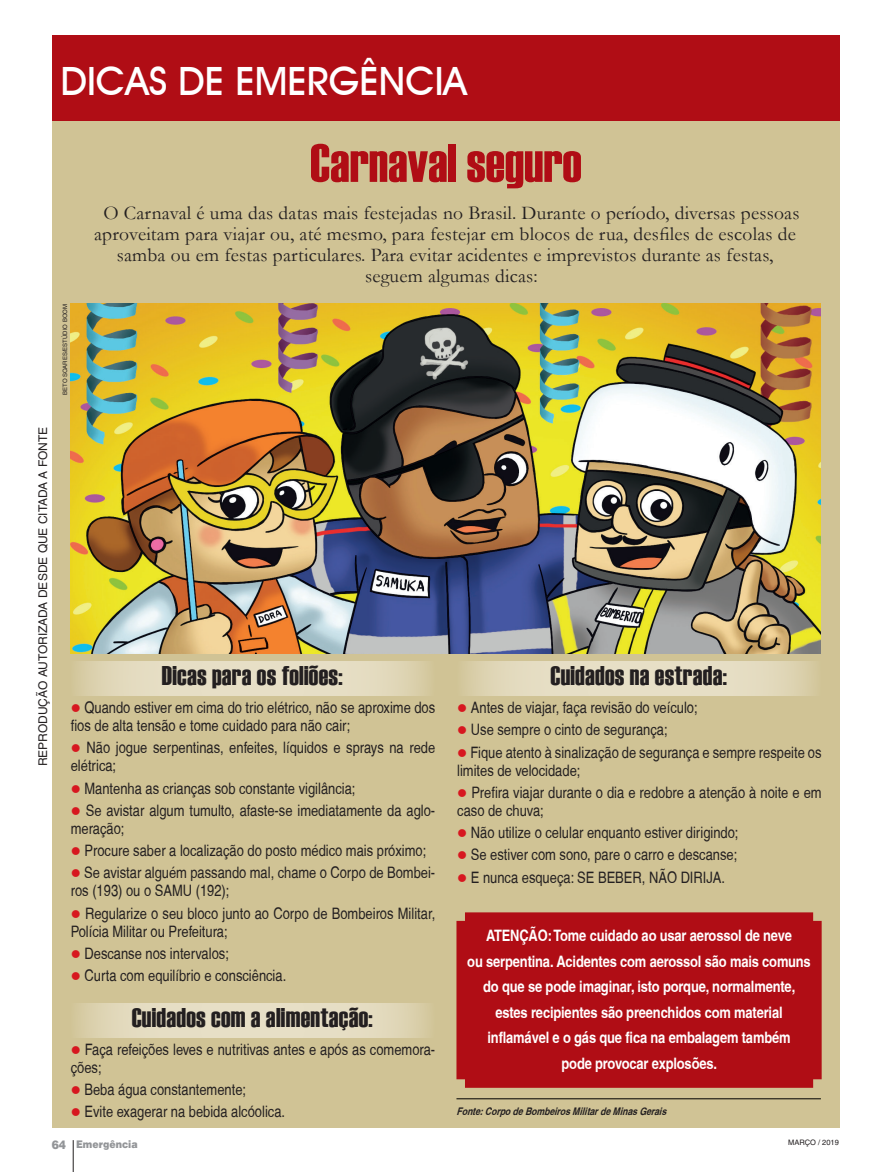
<style>
.page{position:relative;width:896px;height:1172px;background:#fff}
.page>*{position:absolute;margin:0;border:0;box-sizing:border-box;transform-origin:0 0}
.t1{font:54px "Haettenschweiler";color:#b00d15}
.t2{font:500 39px "Avant Garde IT Cby BT";color:#fff}
.t3{font:27px "Haettenschweiler";letter-spacing:.01em;color:#231f20}
.t4{font:19.5px/21px "Garamond";letter-spacing:.01em;color:#231f20;text-align:center}
.t5{font:condensed 15.75px/18px "Helvetica";color:#231f20}
.t6{font:700 condensed 15.75px/25.5px "Helvetica";letter-spacing:-.01em;color:#fff;text-align:center}
.t7{font:12px "Helvetica";color:#231f20}
.t8{font:900 12px "Helvetica";color:#939598;scale:.9 1}
.t9{font:italic 700 condensed 10.5px "Helvetica";color:#231f20}
.t10{font:900 10.5px "Helvetica";color:#939598;scale:.9 1}
.t11{font:7.5px "Helvetica";color:#231f20}
.t12{font:6px "Helvetica";color:#231f20}
.s1{color:#d7171f}
</style>
<div class="page">
<hr style="left:73px;top:1140px;width:1px;height:32px;background:#231f20">
<div style="left:52px;top:43px;width:787px;height:1085px;background:#d0c395"></div>
<hr style="left:456px;top:1098px;width:364px;height:1px;background:#000">
<div style="left:52px;top:35px;width:787px;height:85px;background:#b00d15"></div>
<img style="left:70px;top:304px;width:750px;height:349px">
<div style="left:456px;top:912px;width:365px;height:176px;background:#b00d15"></div>
<svg style="left:78px;top:661px;width:349px;height:34px;background:#e3dabf"></svg>
<svg style="left:465px;top:661px;width:349px;height:34px;background:#e3dabf"></svg>
<svg style="left:78px;top:1003px;width:349px;height:34px;background:#e3dabf"></svg>
<h2 class="t2" style="left:61px;top:57px;width:408px">DICAS DE EMERGÊNCIA</h2>
<p class="t12" style="left:61px;top:395px;width:92px;rotate:-90deg">BETO SOARES/ESTÚDIO BOOM</p>
<h1 class="t1" style="left:310px;top:126px;width:273px">Carnaval seguro</h1>
<p class="t4" style="left:94px;top:202px;width:706px">O Carnaval é uma das datas mais festejadas no Brasil. Durante o período, diversas pessoas aproveitam para viajar ou, até mesmo, para festejar em blocos de rua, desfiles de escolas de samba ou em festas particulares. Para evitar acidentes e imprevistos durante as festas, seguem algumas dicas:</p>
<p class="t7" style="left:36px;top:766px;width:341px;rotate:-90deg">REPRODUÇÃO AUTORIZADA DESDE QUE CITADA A FONTE</p>
<h3 class="t3" style="left:162px;top:658px;width:182px">Dicas para os foliões:</h3>
<p class="t5" style="left:71px;top:698px;width:366px"><span class="s1">●</span> Quando estiver em cima do trio elétrico, não se aproxime dos fios de alta tensão e tome cuidado para não cair;</p>
<p class="t5" style="left:71px;top:739px;width:366px"><span class="s1">●</span> Não jogue serpentinas, enfeites, líquidos e sprays na rede elétrica;</p>
<p class="t5" style="left:71px;top:779px;width:286px"><span class="s1">●</span> Mantenha as crianças sob constante vigilância;</p>
<p class="t5" style="left:71px;top:801px;width:366px"><span class="s1">●</span> Se avistar algum tumulto, afaste-se imediatamente da aglo&shy;meração;</p>
<p class="t5" style="left:71px;top:841px;width:357px"><span class="s1">●</span> Procure saber a localização do posto médico mais próximo;</p>
<p class="t5" style="left:71px;top:864px;width:366px"><span class="s1">●</span> Se avistar alguém passando mal, chame o Corpo de Bombei&shy;ros (193) ou o SAMU (192);</p>
<p class="t5" style="left:71px;top:904px;width:366px"><span class="s1">●</span> Regularize o seu bloco junto ao Corpo de Bombeiros Militar,<br>Polícia Militar ou Prefeitura;</p>
<p class="t5" style="left:71px;top:944px;width:160px"><span class="s1">●</span> Descanse nos intervalos;</p>
<p class="t5" style="left:71px;top:966px;width:217px"><span class="s1">●</span> Curta com equilíbrio e consciência.</p>
<h3 class="t3" style="left:132px;top:999px;width:242px">Cuidados com a alimentação:</h3>
<p class="t5" style="left:71px;top:1040px;width:366px"><span class="s1">●</span> Faça refeições leves e nutritivas antes e após as comemora&shy;ções;</p>
<p class="t5" style="left:71px;top:1080px;width:177px"><span class="s1">●</span> Beba água constantemente;</p>
<p class="t5" style="left:71px;top:1103px;width:216px"><span class="s1">●</span> Evite exagerar na bebida alcóolica.</p>
<h3 class="t3" style="left:550px;top:658px;width:178px">Cuidados na estrada:</h3>
<p class="t5" style="left:457px;top:698px;width:242px"><span class="s1">●</span> Antes de viajar, faça revisão do veículo;</p>
<p class="t5" style="left:457px;top:721px;width:212px"><span class="s1">●</span> Use sempre o cinto de segurança;</p>
<p class="t5" style="left:457px;top:743px;width:366px"><span class="s1">●</span> Fique atento à sinalização de segurança e sempre respeite os limites de velocidade;</p>
<p class="t5" style="left:457px;top:783px;width:366px"><span class="s1">●</span> Prefira viajar durante o dia e redobre a atenção à noite e em caso de chuva;</p>
<p class="t5" style="left:457px;top:823px;width:283px"><span class="s1">●</span> Não utilize o celular enquanto estiver dirigindo;</p>
<p class="t5" style="left:457px;top:846px;width:281px"><span class="s1">●</span> Se estiver com sono, pare o carro e descanse;</p>
<p class="t5" style="left:457px;top:868px;width:269px"><span class="s1">●</span> E nunca esqueça: SE BEBER, NÃO DIRIJA.</p>
<p class="t6" style="left:467px;top:922px;width:345px">ATENÇÃO: Tome cuidado ao usar aerossol de neve<br>ou serpentina. Acidentes com aerossol são mais comuns do que se pode imaginar, isto porque, normalmente, estes recipientes são preenchidos com material inflamável e o gás que fica na embalagem também<br>pode provocar explosões.</p>
<p class="t9" style="left:456px;top:1104px;width:214px">Fonte:CorpodeBombeirosMilitardeMinasGerais</p>
<p class="t8" style="left:52px;top:1137px;width:18px">64</p>
<p class="t10" style="left:76px;top:1137px;width:70px">Emergência</p>
<p class="t11" style="left:788px;top:1138px;width:52px">MARÇO / 2019</p>
</div>
